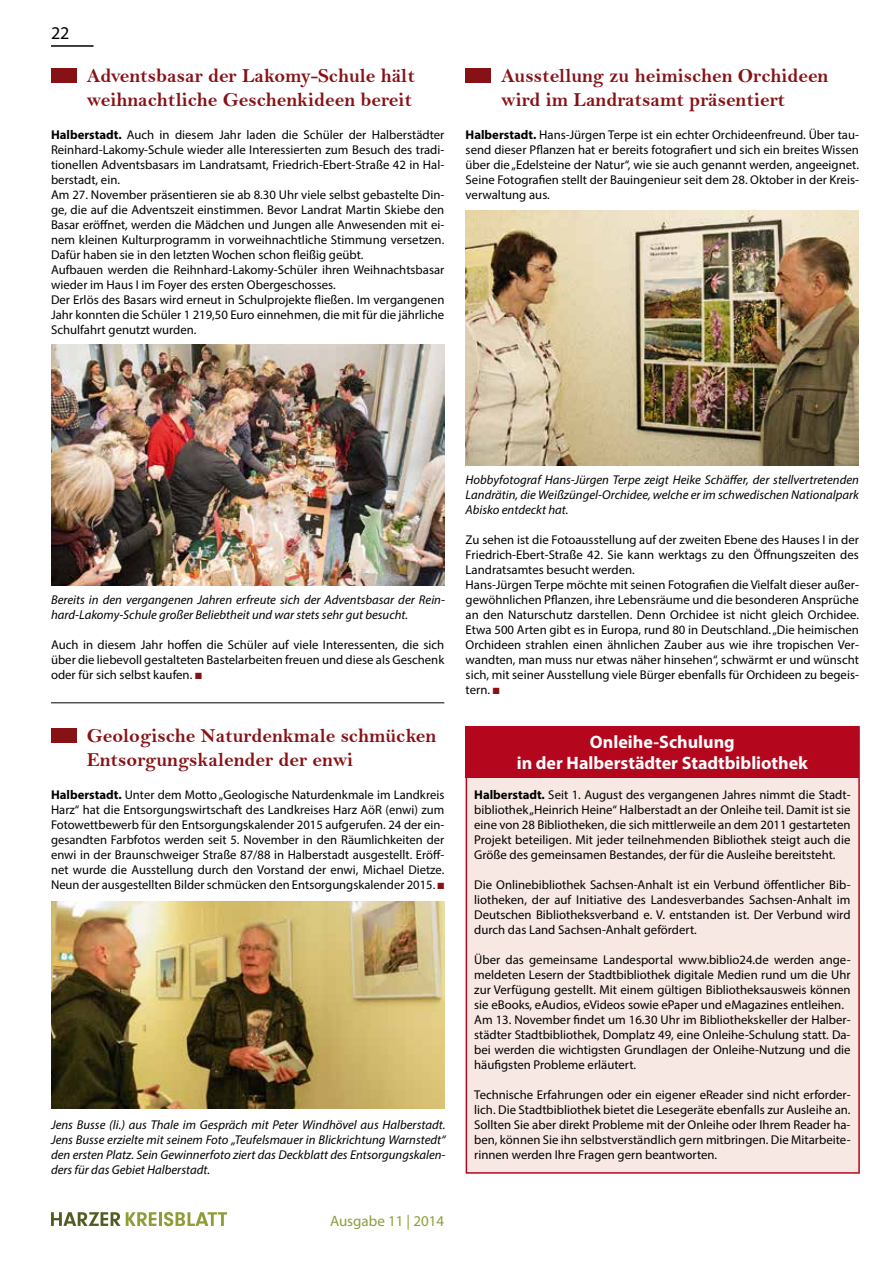
<style>
.page{position:relative;width:893px;height:1263px;background:#fff}
.page>*{position:absolute;margin:0;border:0;box-sizing:border-box;transform-origin:0 0}
.t1{font:19.95px/24px "Bell MT Bold";color:#871216}
.t2{font:700 18px/21px "Myriad Pro";color:#fff;text-align:center}
.t3{font:18px "Myriad Pro";color:#000}
.t4{font:15px "Myriad Pro";color:#909c38}
.t5{font:12.75px/15px "Myriad Pro";color:#000;text-align:justify}
.t6{font:italic 12.75px/15px "Myriad Pro";color:#000;text-align:justify}
.s1{font-weight:700}
.s2{color:#871216}
</style>
<div class="page">
<hr style="left:51px;top:45px;width:43px;height:2px;background:#000">
<svg style="left:51px;top:1212px;width:105px;height:14px"></svg>
<hr style="left:159px;top:1212px;width:3px;height:14px;background:#909c38">
<svg style="left:164px;top:1212px;width:63px;height:14px"></svg>
<div style="left:466px;top:68px;width:25px;height:15px;background:#871216"></div>
<div style="left:51px;top:728px;width:26px;height:15px;background:#871216"></div>
<div style="left:51px;top:68px;width:26px;height:15px;background:#871216"></div>
<img style="left:466px;top:210px;width:393px;height:256px">
<img style="left:51px;top:901px;width:393px;height:207px">
<img style="left:51px;top:344px;width:393px;height:241px">
<div style="left:466px;top:726px;width:394px;height:448px;background:#f8e8e3;border:2px solid #b4061c"></div>
<div style="left:466px;top:726px;width:393px;height:51px;background:#b4061c"></div>
<hr style="left:51px;top:702px;width:393px;height:1px;background:#000">
<h2 class="t3" style="left:51px;top:22px;width:20px">22</h2>
<h1 class="t1" style="left:87px;top:63px;width:330px">Adventsbasar der Lakomy-Schule hält weihnachtliche Geschenkideen bereit</h1>
<p class="t5" style="left:51px;top:127px;width:395px;text-align:left"><span class="s1">Halberstadt.</span> Auch in diesem Jahr laden die Schüler der Halberstädter Reinhard-Lakomy-Schule wieder alle Interessierten zum Besuch des tradi&shy;tionellen Adventsbasars im Landratsamt, Friedrich-Ebert-Straße 42 in Hal&shy;berstadt, ein.<br>Am 27. November präsentieren sie ab 8.30 Uhr viele selbst gebastelte Din&shy;ge, die auf die Adventszeit einstimmen. Bevor Landrat Martin Skiebe den Basar eröffnet, werden die Mädchen und Jungen alle Anwesenden mit ei&shy;nem kleinen Kulturprogramm in vorweihnachtliche Stimmung versetzen.<br>Dafür haben sie in den letzten Wochen schon fleißig geübt.<br>Aufbauen werden die Reihnhard-Lakomy-Schüler ihren Weihnachtsbasar wieder im Haus I im Foyer des ersten Obergeschosses.<br>Der Erlös des Basars wird erneut in Schulprojekte fließen. Im vergangenen Jahr konnten die Schüler 1 219,50 Euro einnehmen, die mit für die jährliche Schulfahrt genutzt wurden.</p>
<h1 class="t1" style="left:501px;top:63px;width:329px">Ausstellung zu heimischen Orchideen wird im Landratsamt präsentiert</h1>
<p class="t5" style="left:466px;top:127px;width:395px"><span class="s1">Halberstadt.</span> Hans-Jürgen Terpe ist ein echter Orchideenfreund. Über tau&shy;send dieser Pflanzen hat er bereits fotografiert und sich ein breites Wissen über die „Edelsteine der Natur“, wie sie auch genannt werden, angeeignet.<br>Seine Fotografien stellt der Bauingenieur seit dem 28. Oktober in der Kreis&shy;verwaltung aus.</p>
<p class="t6" style="left:51px;top:592px;width:395px">Bereits in den vergangenen Jahren erfreute sich der Adventsbasar der Rein&shy;hard-Lakomy-Schule großer Beliebtheit und war stets sehr gut besucht.</p>
<p class="t5" style="left:51px;top:637px;width:395px">Auch in diesem Jahr hoffen die Schüler auf viele Interessenten, die sich über die liebevoll gestalteten Bastelarbeiten freuen und diese als Geschenk oder für sich selbst kaufen. <span class="s2">■</span></p>
<h1 class="t1" style="left:87px;top:723px;width:351px">Geologische Naturdenkmale schmücken<br>Entsorgungskalender der enwi</h1>
<p class="t5" style="left:51px;top:787px;width:395px"><span class="s1">Halberstadt.</span> Unter dem Motto „Geologische Naturdenkmale im Landkreis Harz“ hat die Entsorgungswirtschaft des Landkreises Harz AöR (enwi) zum Fotowettbewerb für den Entsorgungskalender 2015 aufgerufen. 24 der ein&shy;gesandten Farbfotos werden seit 5. November in den Räumlichkeiten der enwi in der Braunschweiger Straße 87/88 in Halberstadt ausgestellt. Eröff&shy;net wurde die Ausstellung durch den Vorstand der enwi, Michael Dietze.<br>Neun der ausgestellten Bilder schmücken den Entsorgungskalender 2015. <span class="s2">■</span></p>
<p class="t6" style="left:51px;top:1117px;width:396px">Jens Busse (li.) aus Thale im Gespräch mit Peter Windhövel aus Halberstadt.<br>Jens Busse erzielte mit seinem Foto „Teufelsmauer in Blickrichtung Warnstedt“ den ersten Platz. Sein Gewinnerfoto ziert das Deckblatt des Entsorgungskalen&shy;ders für das Gebiet Halberstadt.</p>
<p class="t4" style="left:330px;top:1211px;width:116px">Ausgabe 11 | 2014</p>
<p class="t6" style="left:466px;top:472px;width:395px">Hobbyfotograf Hans-Jürgen Terpe zeigt Heike Schäffer, der stellvertretenden Landrätin, die Weißzüngel-Orchidee, welche er im schwedischen Nationalpark Abisko entdeckt hat.</p>
<p class="t5" style="left:466px;top:532px;width:395px;text-align:left">Zu sehen ist die Fotoausstellung auf der zweiten Ebene des Hauses I in der Friedrich-Ebert-Straße 42. Sie kann werktags zu den Öffnungszeiten des Landratsamtes besucht werden.<br>Hans-Jürgen Terpe möchte mit seinen Fotografien die Vielfalt dieser außer&shy;gewöhnlichen Pflanzen, ihre Lebensräume und die besonderen Ansprüche an den Naturschutz darstellen. Denn Orchidee ist nicht gleich Orchidee.<br>Etwa 500 Arten gibt es in Europa, rund 80 in Deutschland. „Die heimischen Orchideen strahlen einen ähnlichen Zauber aus wie ihre tropischen Ver&shy;wandten, man muss nur etwas näher hinsehen“, schwärmt er und wünscht sich, mit seiner Ausstellung viele Bürger ebenfalls für Orchideen zu begeis&shy;tern. <span class="s2">■</span></p>
<h2 class="t2" style="left:517px;top:731px;width:293px">Onleihe-Schulung<br>in der Halberstädter Stadtbibliothek</h2>
<p class="t5" style="left:474px;top:787px;width:378px"><span class="s1">Halberstadt.</span> Seit 1. August des vergangenen Jahres nimmt die Stadt&shy;bibliothek „Heinrich Heine“ Halberstadt an der Onleihe teil. Damit ist sie eine von 28 Bibliotheken, die sich mittlerweile an dem 2011 gestarteten Projekt beteiligen. Mit jeder teilnehmenden Bibliothek steigt auch die Größe des gemeinsamen Bestandes, der für die Ausleihe bereitsteht.</p>
<p class="t5" style="left:474px;top:877px;width:378px">Die Onlinebibliothek Sachsen-Anhalt ist ein Verbund öffentlicher Bib&shy;liotheken, der auf Initiative des Landesverbandes Sachsen-Anhalt im Deutschen Bibliotheksverband e. V. entstanden ist. Der Verbund wird durch das Land Sachsen-Anhalt gefördert.</p>
<p class="t5" style="left:474px;top:952px;width:378px;text-align:left">Über das gemeinsame Landesportal www.biblio24.de werden ange&shy;meldeten Lesern der Stadtbibliothek digitale Medien rund um die Uhr zur Verfügung gestellt. Mit einem gültigen Bibliotheksausweis können sie eBooks, eAudios, eVideos sowie ePaper und eMagazines entleihen.<br>Am 13. November findet um 16.30 Uhr im Bibliothekskeller der Halber&shy;städter Stadtbibliothek, Domplatz 49, eine Onleihe-Schulung statt. Da&shy;bei werden die wichtigsten Grundlagen der Onleihe-Nutzung und die häufigsten Probleme erläutert.</p>
<p class="t5" style="left:474px;top:1087px;width:378px">Technische Erfahrungen oder ein eigener eReader sind nicht erforder&shy;lich. Die Stadtbibliothek bietet die Lesegeräte ebenfalls zur Ausleihe an.<br>Sollten Sie aber direkt Probleme mit der Onleihe oder Ihrem Reader ha&shy;ben, können Sie ihn selbstverständlich gern mitbringen. Die Mitarbeite&shy;rinnen werden Ihre Fragen gern beantworten.</p>
</div>
